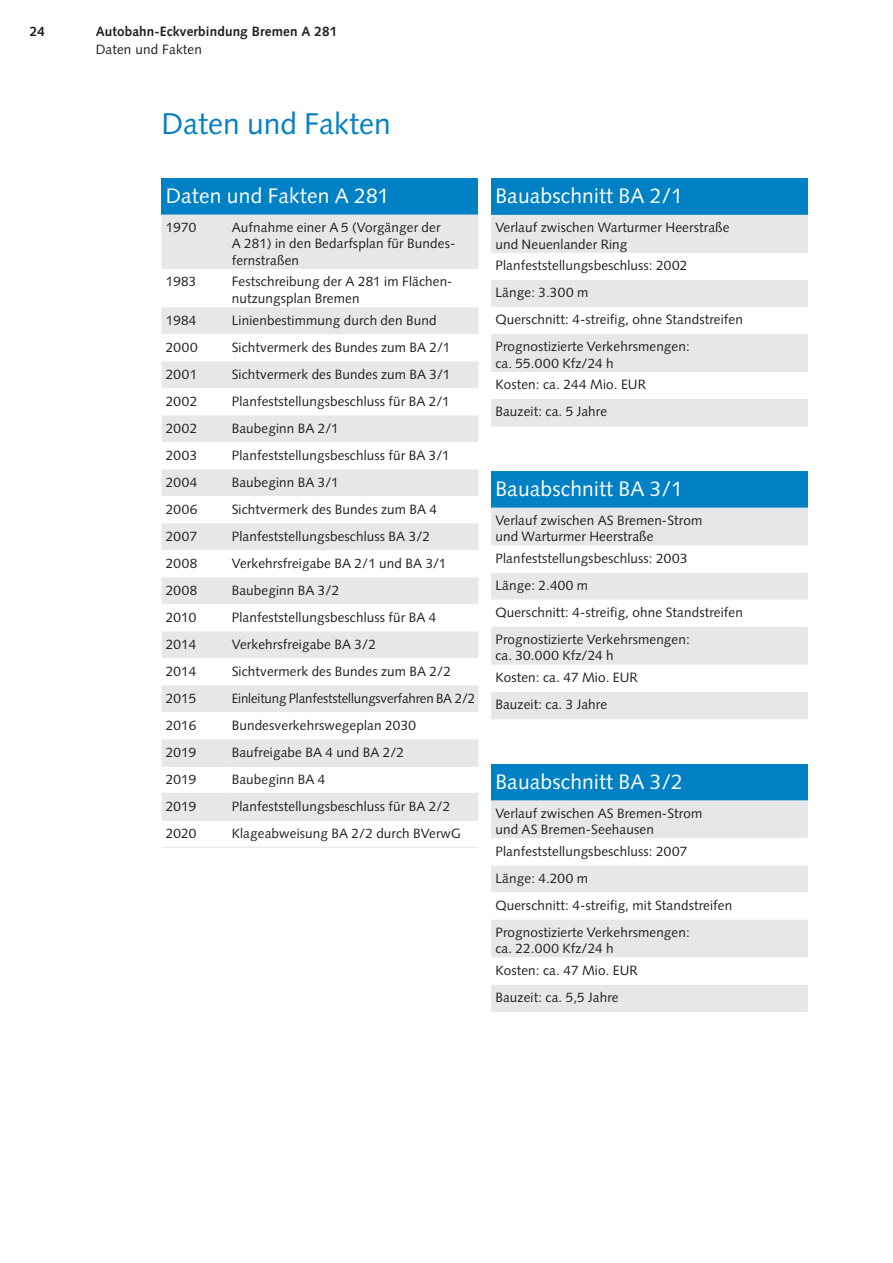
<style>
.page{position:relative;width:893px;height:1263px;background:#fff}
.page>*{position:absolute;margin:0;border:0;box-sizing:border-box;transform-origin:0 0}
._4_Überschrift{font:30px "Syntax";color:#0080c5}
._10_Tabellenüberschr{font:21px "Syntax";letter-spacing:.01em;color:#fff}
._8_Tabellentext{font:13.5px/16.5px "Syntax";letter-spacing:.01em;color:#231f20}
._8_Tabellentext-2{font:13.5px "Syntax";letter-spacing:-.01em;color:#231f20}
.t1{font:700 13.5px "Syntax";letter-spacing:.01em;color:#231f20}
</style>
<div class="page">
<div style="left:162px;top:179px;width:316px;height:36px;background:#0080c5"></div>
<div style="left:162px;top:215px;width:316px;height:54px;background:#e6e7e9"></div>
<svg style="left:162px;top:307px;width:316px;height:513px;fill:#e6e7e9"></svg>
<hr style="left:162px;top:766px;width:65px;height:1px;background:#e6e7e9">
<hr style="left:227px;top:766px;width:251px;height:1px;background:#e6e7e9">
<hr style="left:162px;top:793px;width:65px;height:1px;background:#e6e7e9">
<hr style="left:227px;top:793px;width:251px;height:1px;background:#e6e7e9">
<hr style="left:162px;top:820px;width:65px;height:1px;background:#e6e7e9">
<hr style="left:227px;top:820px;width:251px;height:1px;background:#e6e7e9">
<hr style="left:162px;top:847px;width:65px;height:1px;background:#e6e7e9">
<hr style="left:227px;top:847px;width:251px;height:1px;background:#e6e7e9">
<div style="left:491px;top:179px;width:317px;height:36px;background:#0080c5"></div>
<div style="left:491px;top:215px;width:317px;height:210px;background:#e6e7e9"></div>
<svg style="left:491px;top:253px;width:317px;height:146px"></svg>
<hr style="left:491px;top:425px;width:317px;height:2px;background:#e6e7e9">
<div style="left:491px;top:472px;width:317px;height:36px;background:#0080c5"></div>
<div style="left:491px;top:508px;width:317px;height:210px;background:#e6e7e9"></div>
<svg style="left:491px;top:546px;width:317px;height:146px"></svg>
<hr style="left:491px;top:718px;width:317px;height:1px;background:#e6e7e9">
<div style="left:491px;top:764px;width:317px;height:36px;background:#0080c5"></div>
<div style="left:491px;top:800px;width:317px;height:211px;background:#e6e7e9"></div>
<svg style="left:491px;top:838px;width:317px;height:146px"></svg>
<hr style="left:491px;top:1011px;width:317px;height:1px;background:#e6e7e9">
<p class="t1" style="left:30px;top:23px;width:17px">24</p>
<p class="t1" style="left:96px;top:23px;width:243px">Autobahn-Eckverbindung Bremen A 281</p>
<p class="_8_Tabellentext" style="left:96px;top:41px;width:108px">Daten und Fakten</p>
<p class="_4_Überschrift" style="left:162px;top:105px;width:231px">Daten und Fakten</p>
<p class="_10_Tabellenüberschr" style="left:166px;top:183px;width:225px">Daten und Fakten A 281</p>
<p class="_8_Tabellentext" style="left:166px;top:219px;width:32px">1970</p>
<p class="_8_Tabellentext" style="left:232px;top:219px;width:225px">Aufnahme einer A 5 (Vorgänger der<br>A 281) in den Bedarfsplan für Bundes&shy;fernstraßen</p>
<p class="_8_Tabellentext" style="left:166px;top:274px;width:32px">1983</p>
<p class="_8_Tabellentext" style="left:232px;top:274px;width:220px">Festschreibung der A 281 im Flächen&shy;nutzungsplan Bremen</p>
<p class="_8_Tabellentext" style="left:166px;top:312px;width:32px">1984</p>
<p class="_8_Tabellentext" style="left:232px;top:312px;width:206px">Linienbestimmung durch den Bund</p>
<p class="_8_Tabellentext" style="left:166px;top:339px;width:33px">2000</p>
<p class="_8_Tabellentext" style="left:232px;top:339px;width:220px">Sichtvermerk des Bundes zum BA 2/1</p>
<p class="_8_Tabellentext" style="left:166px;top:366px;width:33px">2001</p>
<p class="_8_Tabellentext" style="left:232px;top:366px;width:220px">Sichtvermerk des Bundes zum BA 3/1</p>
<p class="_8_Tabellentext" style="left:166px;top:393px;width:33px">2002</p>
<p class="_8_Tabellentext" style="left:232px;top:393px;width:219px">Planfeststellungsbeschluss für BA 2/1</p>
<p class="_8_Tabellentext" style="left:166px;top:420px;width:33px">2002</p>
<p class="_8_Tabellentext" style="left:232px;top:420px;width:108px">Baubeginn BA 2/1</p>
<p class="_8_Tabellentext" style="left:166px;top:447px;width:33px">2003</p>
<p class="_8_Tabellentext" style="left:232px;top:447px;width:219px">Planfeststellungsbeschluss für BA 3/1</p>
<p class="_8_Tabellentext" style="left:166px;top:474px;width:33px">2004</p>
<p class="_8_Tabellentext" style="left:232px;top:474px;width:108px">Baubeginn BA 3/1</p>
<p class="_8_Tabellentext" style="left:166px;top:501px;width:33px">2006</p>
<p class="_8_Tabellentext" style="left:232px;top:501px;width:207px">Sichtvermerk des Bundes zum BA 4</p>
<p class="_8_Tabellentext" style="left:166px;top:528px;width:33px">2007</p>
<p class="_8_Tabellentext" style="left:232px;top:528px;width:200px">Planfeststellungsbeschluss BA 3/2</p>
<p class="_8_Tabellentext" style="left:166px;top:555px;width:33px">2008</p>
<p class="_8_Tabellentext" style="left:232px;top:555px;width:216px">Verkehrsfreigabe BA 2/1 und BA 3/1</p>
<p class="_8_Tabellentext" style="left:166px;top:582px;width:33px">2008</p>
<p class="_8_Tabellentext" style="left:232px;top:582px;width:109px">Baubeginn BA 3/2</p>
<p class="_8_Tabellentext" style="left:166px;top:609px;width:32px">2010</p>
<p class="_8_Tabellentext" style="left:232px;top:609px;width:206px">Planfeststellungsbeschluss für BA 4</p>
<p class="_8_Tabellentext" style="left:166px;top:636px;width:32px">2014</p>
<p class="_8_Tabellentext" style="left:232px;top:636px;width:146px">Verkehrsfreigabe BA 3/2</p>
<p class="_8_Tabellentext" style="left:166px;top:663px;width:32px">2014</p>
<p class="_8_Tabellentext" style="left:232px;top:663px;width:221px">Sichtvermerk des Bundes zum BA 2/2</p>
<p class="_8_Tabellentext" style="left:166px;top:690px;width:32px">2015</p>
<p class="_8_Tabellentext-2" style="left:232px;top:690px;width:245px">Einleitung Planfeststellungsverfahren BA 2/2</p>
<p class="_8_Tabellentext" style="left:166px;top:717px;width:32px">2016</p>
<p class="_8_Tabellentext" style="left:232px;top:717px;width:186px">Bundesverkehrswegeplan 2030</p>
<p class="_8_Tabellentext" style="left:166px;top:744px;width:32px">2019</p>
<p class="_8_Tabellentext" style="left:232px;top:744px;width:174px">Baufreigabe BA 4 und BA 2/2</p>
<p class="_8_Tabellentext" style="left:166px;top:771px;width:32px">2019</p>
<p class="_8_Tabellentext" style="left:232px;top:771px;width:95px">Baubeginn BA 4</p>
<p class="_8_Tabellentext" style="left:166px;top:798px;width:32px">2019</p>
<p class="_8_Tabellentext" style="left:232px;top:798px;width:220px">Planfeststellungsbeschluss für BA 2/2</p>
<p class="_8_Tabellentext" style="left:166px;top:825px;width:32px">2020</p>
<p class="_8_Tabellentext" style="left:232px;top:825px;width:231px">Klageabweisung BA 2/2 durch BVerwG</p>
<p class="_10_Tabellenüberschr" style="left:495px;top:183px;width:189px">Bauabschnitt BA 2/1</p>
<p class="_8_Tabellentext" style="left:495px;top:219px;width:236px">Verlauf zwischen Warturmer Heerstraße und Neuenlander Ring</p>
<p class="_8_Tabellentext" style="left:495px;top:257px;width:193px">Planfeststellungsbeschluss: 2002</p>
<p class="_8_Tabellentext" style="left:495px;top:284px;width:94px">Länge: 3.300 m</p>
<p class="_8_Tabellentext" style="left:495px;top:311px;width:249px">Querschnitt: 4-streifig, ohne Standstreifen</p>
<p class="_8_Tabellentext" style="left:495px;top:338px;width:196px">Prognostizierte Verkehrsmengen: ca. 55.000 Kfz/24 h</p>
<p class="_8_Tabellentext" style="left:495px;top:376px;width:152px">Kosten: ca. 244 Mio. EUR</p>
<p class="_8_Tabellentext" style="left:495px;top:403px;width:113px">Bauzeit: ca. 5 Jahre</p>
<p class="_10_Tabellenüberschr" style="left:495px;top:476px;width:189px">Bauabschnitt BA 3/1</p>
<p class="_8_Tabellentext" style="left:495px;top:512px;width:208px">Verlauf zwischen AS Bremen-Strom und Warturmer Heerstraße</p>
<p class="_8_Tabellentext" style="left:495px;top:550px;width:194px">Planfeststellungsbeschluss: 2003</p>
<p class="_8_Tabellentext" style="left:495px;top:577px;width:94px">Länge: 2.400 m</p>
<p class="_8_Tabellentext" style="left:495px;top:604px;width:249px">Querschnitt: 4-streifig, ohne Standstreifen</p>
<p class="_8_Tabellentext" style="left:495px;top:631px;width:196px">Prognostizierte Verkehrsmengen: ca. 30.000 Kfz/24 h</p>
<p class="_8_Tabellentext" style="left:495px;top:669px;width:144px">Kosten: ca. 47 Mio. EUR</p>
<p class="_8_Tabellentext" style="left:495px;top:696px;width:113px">Bauzeit: ca. 3 Jahre</p>
<p class="_10_Tabellenüberschr" style="left:495px;top:769px;width:189px">Bauabschnitt BA 3/2</p>
<p class="_8_Tabellentext" style="left:495px;top:805px;width:208px">Verlauf zwischen AS Bremen-Strom und AS Bremen-Seehausen</p>
<p class="_8_Tabellentext" style="left:495px;top:843px;width:193px">Planfeststellungsbeschluss: 2007</p>
<p class="_8_Tabellentext" style="left:495px;top:870px;width:94px">Länge: 4.200 m</p>
<p class="_8_Tabellentext" style="left:495px;top:897px;width:238px">Querschnitt: 4-streifig, mit Standstreifen</p>
<p class="_8_Tabellentext" style="left:495px;top:924px;width:196px">Prognostizierte Verkehrsmengen: ca. 22.000 Kfz/24 h</p>
<p class="_8_Tabellentext" style="left:495px;top:962px;width:144px">Kosten: ca. 47 Mio. EUR</p>
<p class="_8_Tabellentext" style="left:495px;top:989px;width:125px">Bauzeit: ca. 5,5 Jahre</p>
</div>
